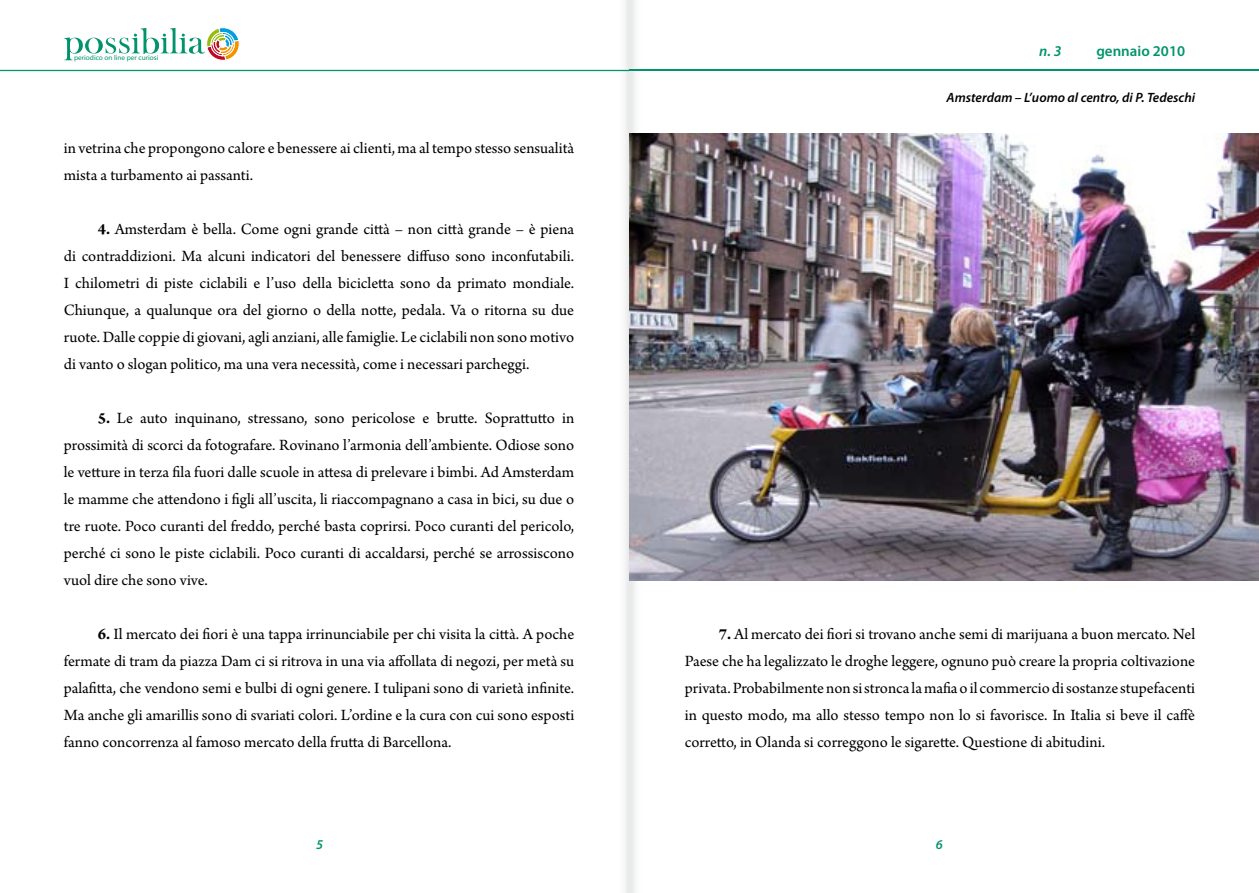
<style>
.page{position:relative;width:1259px;height:893px;background:#fff}
.page>*{position:absolute;margin:0;border:0;box-sizing:border-box;transform-origin:0 0}
.t1{font:16.5px/27px "Arno Pro";color:#000;text-align:justify}
.t2{font:600 15px "Myriad Pro";color:#00946c}
.t3{font:italic 600 15px "Myriad Pro";color:#00946c}
.t4{font:italic 600 13.5px "Myriad Pro";color:#000}
.t5{font:italic 600 13.5px "Myriad Pro";color:#00946c}
.t6{font:500 7.05px "Itc Kabel";color:#00936c}
.s1{font-weight:700}
</style>
<div class="page">
<svg style="left:0;top:70px;width:629px;height:1px"></svg>
<svg style="left:65px;top:27px;width:175px;height:34px"></svg>
<hr style="left:629px;top:70px;width:630px;height:1px;background:#00946c">
<img style="left:629px;top:134px;width:630px;height:447px">
<p class="t6" style="left:74px;top:54px;width:86px">periodico on line per curiosi</p>
<p class="t1" style="left:64px;top:135px;width:512px">in vetrina che propongono calore e benessere ai clienti, ma al tempo stesso sensualità mista a turbamento ai passanti.</p>
<p class="t1" style="left:64px;top:216px;width:512px;text-indent:34px"><span class="s1">4.</span> Amsterdam è bella. Come ogni grande città – non città grande – è piena di contraddizioni. Ma alcuni indicatori del benessere diffuso sono inconfutabili.<br>I chilometri di piste ciclabili e l’uso della bicicletta sono da primato mondiale.<br>Chiunque, a qualunque ora del giorno o della notte, pedala. Va o ritorna su due ruote. Dalle coppie di giovani, agli anziani, alle famiglie. Le ciclabili non sono motivo di vanto o slogan politico, ma una vera necessità, come i necessari parcheggi.</p>
<p class="t1" style="left:64px;top:405px;width:512px;text-indent:34px"><span class="s1">5.</span> Le auto inquinano, stressano, sono pericolose e brutte. Soprattutto in prossimità di scorci da fotografare. Rovinano l’armonia dell’ambiente. Odiose sono le vetture in terza fila fuori dalle scuole in attesa di prelevare i bimbi. Ad Amsterdam le mamme che attendono i figli all’uscita, li riaccompagnano a casa in bici, su due o tre ruote. Poco curanti del freddo, perché basta coprirsi. Poco curanti del pericolo, perché ci sono le piste ciclabili. Poco curanti di accaldarsi, perché se arrossiscono vuol dire che sono vive.</p>
<p class="t3" style="left:1039px;top:41px;width:24px">n. 3</p>
<p class="t2" style="left:1096px;top:41px;width:90px">gennaio 2010</p>
<p class="t4" style="left:946px;top:88px;width:250px">Amsterdam – L’uomo al centro, di P. Tedeschi</p>
<p class="t1" style="left:64px;top:621px;width:512px;text-indent:34px"><span class="s1">6.</span> Il mercato dei fiori è una tappa irrinunciabile per chi visita la città. A poche fermate di tram da piazza Dam ci si ritrova in una via affollata di negozi, per metà su palafitta, che vendono semi e bulbi di ogni genere. I tulipani sono di varietà infinite.<br>Ma anche gli amarillis sono di svariati colori. L’ordine e la cura con cui sono esposti fanno concorrenza al famoso mercato della frutta di Barcellona.</p>
<p class="t1" style="left:685px;top:621px;width:512px;text-indent:34px"><span class="s1">7.</span> Al mercato dei fiori si trovano anche semi di marijuana a buon mercato. Nel Paese che ha legalizzato le droghe leggere, ognuno può creare la propria coltivazione privata. Probabilmente non si stronca la mafia o il commercio di sostanze stupefacenti in questo modo, ma allo stesso tempo non lo si favorisce. In Italia si beve il caffè corretto, in Olanda si correggono le sigarette. Questione di abitudini.</p>
<p class="t5" style="left:316px;top:836px;width:9px">5</p>
<p class="t5" style="left:936px;top:836px;width:9px">6</p>
</div>
